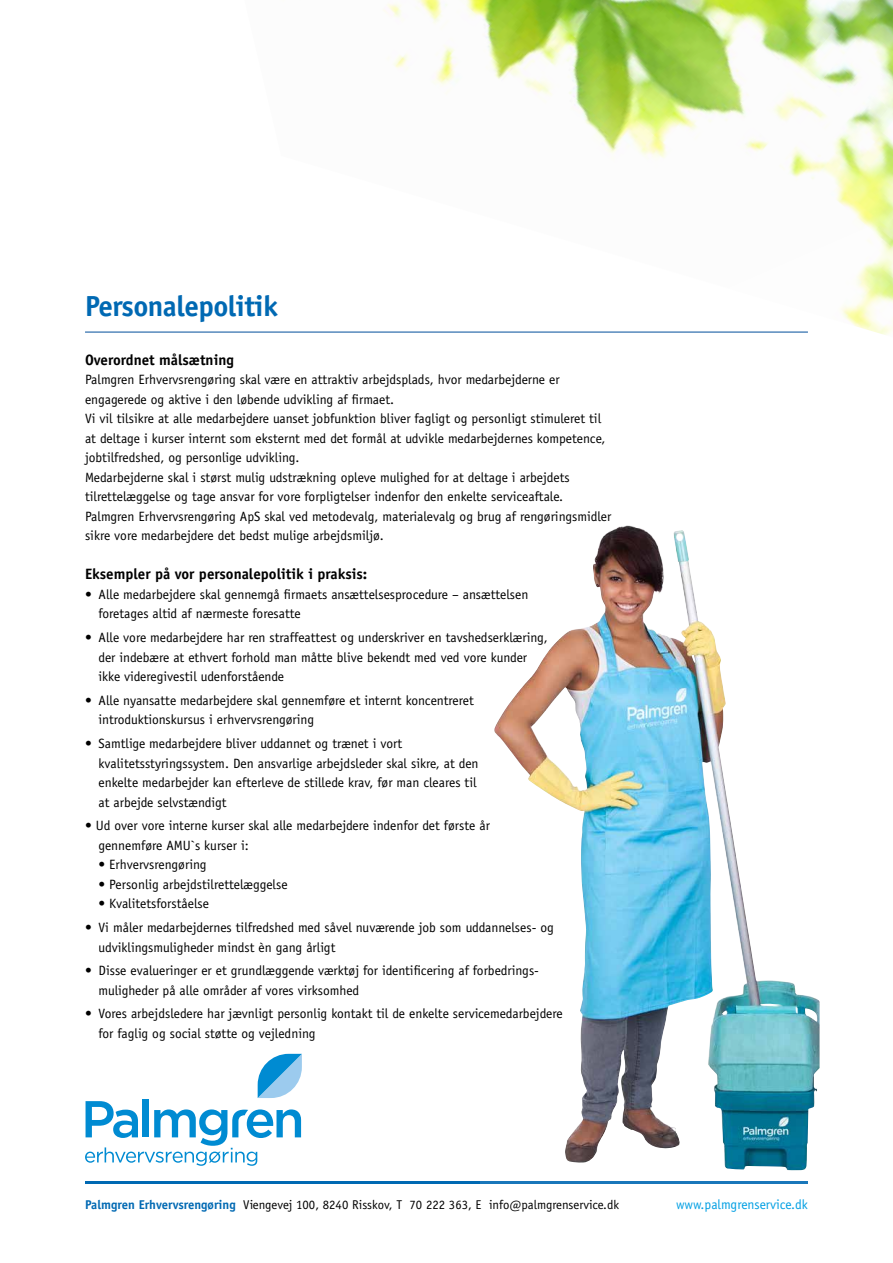
<style>
.page{position:relative;width:893px;height:1263px;background:#fff}
.page>*{position:absolute;margin:0;border:0;box-sizing:border-box;transform-origin:0 0}
.t1{font:700 29.1px "Officina Sans";letter-spacing:-.02em;color:#0069b3}
.t2{font:700 15px "Officina Sans";color:#000}
.t3{font:13.5px/19.5px "Officina Sans";color:#000}
.t4{font:13.5px "Officina Sans";color:#009fe3}
.t5{font:12.75px "Officina Sans";color:#000}
.s1{font-weight:700;color:#0069b3}
</style>
<div class="page">
<svg style="left:85px;top:1054px;width:217px;height:112px"></svg>
<hr style="left:85px;top:1181px;width:723px;height:2px;background:#0069b3">
<img style="left:480px;top:530px;width:339px;height:653px">
<img style="left:493px;top:525px;width:151px;height:638px">
<hr style="left:85px;top:332px;width:723px;height:1px;background:#004d9a">
<img style="left:240px;top:0;width:653px;height:335px">
<h1 class="t1" style="left:85px;top:288px;width:195px">Personalepolitik</h1>
<p class="t2" style="left:85px;top:350px;width:150px">Overordnet målsætning</p>
<p class="t3" style="left:85px;top:370px;width:528px">Palmgren Erhvervsrengøring skal være en attraktiv arbejdsplads, hvor medarbejderne er engagerede og aktive i den løbende udvikling af firmaet.<br>Vi vil tilsikre at alle medarbejdere uanset jobfunktion bliver fagligt og personligt stimuleret til at deltage i kurser internt som eksternt med det formål at udvikle medarbejdernes kompetence, jobtilfredshed, og personlige udvikling.<br>Medarbejderne skal i størst mulig udstrækning opleve mulighed for at deltage i arbejdets tilrettelæggelse og tage ansvar for vore forpligtelser indenfor den enkelte serviceaftale.<br>Palmgren Erhvervsrengøring ApS skal ved metodevalg, materialevalg og brug af rengøringsmidler sikre vore medarbejdere det bedst mulige arbejdsmiljø.</p>
<p class="t2" style="left:85px;top:565px;width:284px">Eksempler på vor personalepolitik i praksis:</p>
<p class="t3" style="left:99px;top:584px;width:431px;text-indent:-14px">• Alle medarbejdere skal gennemgå firmaets ansættelsesprocedure – ansættelsen foretages altid af nærmeste foresatte</p>
<p class="t3" style="left:99px;top:628px;width:451px;text-indent:-14px">• Alle vore medarbejdere har ren straffeattest og underskriver en tavshedserklæring, der indebære at ethvert forhold man måtte blive bekendt med ved vore kunder ikke videregivestil udenforstående</p>
<p class="t3" style="left:99px;top:690px;width:377px;text-indent:-14px">• Alle nyansatte medarbejdere skal gennemføre et internt koncentreret introduktionskursus i erhvervsrengøring</p>
<p class="t3" style="left:99px;top:734px;width:382px;text-indent:-14px">• Samtlige medarbejdere bliver uddannet og trænet i vort kvalitetsstyringssystem. Den ansvarlige arbejdsleder skal sikre, at den enkelte medarbejder kan efterleve de stillede krav, før man cleares til at arbejde selvstændigt</p>
<p class="t3" style="left:99px;top:816px;width:393px;text-indent:-14px">• Ud over vore interne kurser skal alle medarbejdere indenfor det første år gennemføre AMU`s kurser i:</p>
<p class="t3" style="left:99px;top:855px;width:110px">• Erhvervsrengøring</p>
<p class="t3" style="left:99px;top:874px;width:191px">• Personlig arbejdstilrettelæggelse</p>
<p class="t3" style="left:99px;top:894px;width:112px">• Kvalitetsforståelse</p>
<p class="t3" style="left:99px;top:918px;width:457px;text-indent:-14px">• Vi måler medarbejdernes tilfredshed med såvel nuværende job som uddannelses- og udviklingsmuligheder mindst èn gang årligt</p>
<p class="t3" style="left:99px;top:961px;width:442px;text-indent:-14px">• Disse evalueringer er et grundlæggende værktøj for identificering af forbedrings&shy;muligheder på alle områder af vores virksomhed</p>
<p class="t3" style="left:99px;top:1004px;width:466px;text-indent:-14px">• Vores arbejdsledere har jævnligt personlig kontakt til de enkelte servicemedarbejdere for faglig og social støtte og vejledning</p>
<p class="t5" style="left:85px;top:1197px;width:535px"><span class="s1">Palmgren Erhvervsrengøring</span> Viengevej 100, 8240 Risskov, T 70 222 363, E info@palmgrenservice.dk</p>
<p class="t4" style="left:676px;top:1197px;width:133px">www.palmgrenservice.dk</p>
</div>
